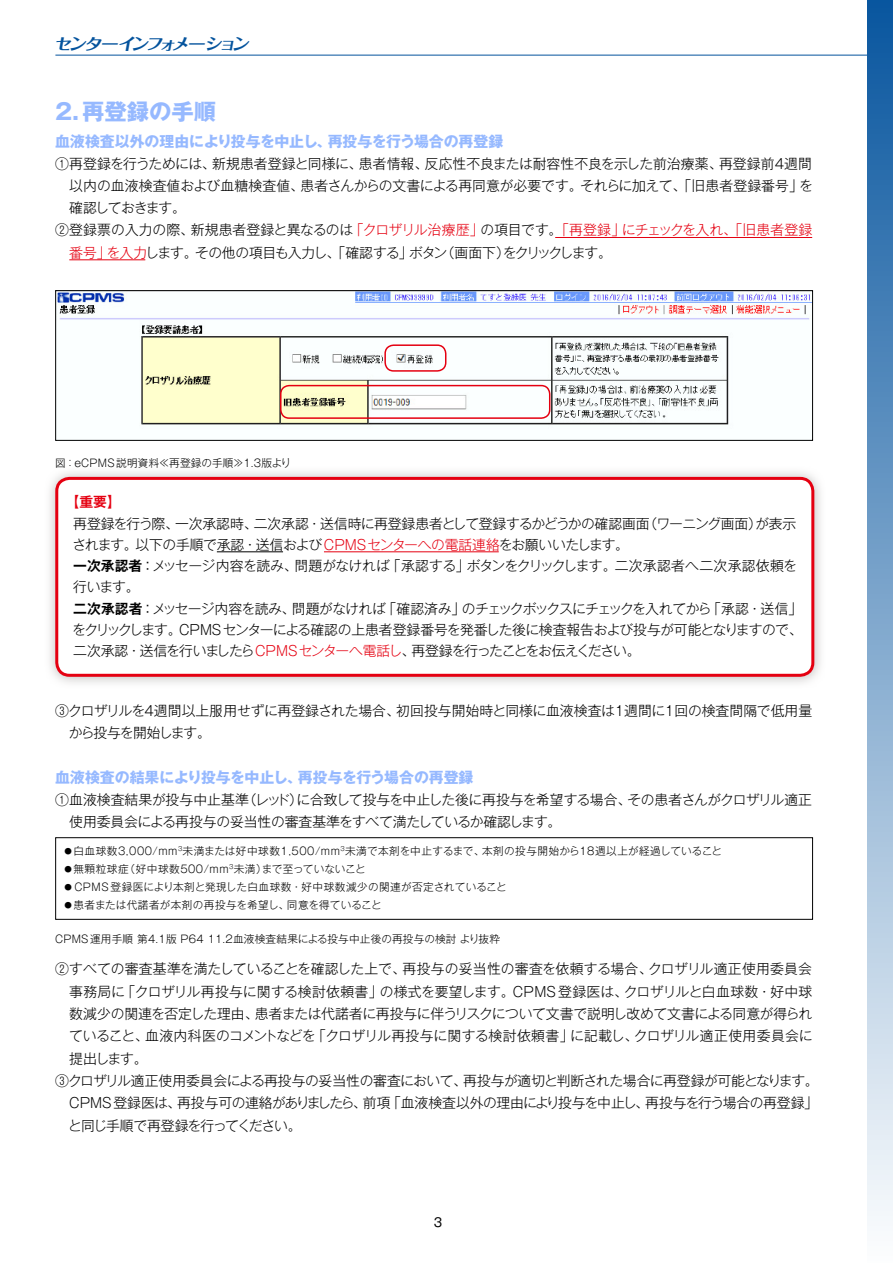
<style>
.page{position:relative;width:893px;height:1263px;background:#fff}
.page>*{position:absolute;margin:0;border:0;box-sizing:border-box;transform-origin:0 0}
.見出し2{font:700 22.35px "Gothic MB101 Pro";color:#96b9ff}
.t1{font:italic 700 15.9px "Folk Pro";color:#04539d;scale:1.11 1}
.本文{font:700 14.85px "Gothic MB101 Pro";color:#96b9ff}
.本文-2{font:300 13.8px/22.4px "Gothic MB101 Pro";letter-spacing:-.025em;color:#000;text-align:justify}
.本文-3{font:300 13.8px/22.4px "Gothic MB101 Pro";letter-spacing:-.005em;color:#000}
.t2{font:12.15px "Gothic MB101 Pro";color:#000}
.本文-4{font:300 10.65px "Gothic MB101 Pro";letter-spacing:.02em;color:#000}
.本文-5{font:300 10.65px "Gothic MB101 Pro";letter-spacing:.05em;color:#000}
.s1{color:#e50011}
.s2{font-family:"Gothic MB101 Pro De";font-weight:700;color:#e50011}
.s3{font-family:"Gothic MB101 Pro De";font-weight:700}
.s4{font-weight:400}
.s5{font-size:7.5px}
</style>
<div class="page">
<hr style="left:55px;top:55px;width:838px;height:1px;background:#04539d">
<div style="left:867px;top:0;width:26px;height:1263px;background:linear-gradient(to bottom,#08569f,#fdfefe)"></div>
<hr style="left:555px;top:237px;width:257px;height:1px;background:#e50011">
<hr style="left:69px;top:259px;width:76px;height:1px;background:#e50011">
<img style="left:57px;top:292px;width:754px;height:133px">
<div style="left:55px;top:290px;width:758px;height:151px;border:1px solid #000"></div>
<div style="left:384px;top:344px;width:62px;height:28px;border:2px solid #e50011;border-radius:9px"></div>
<svg style="left:49px;top:471px;width:772px;height:212px;fill:#ebebea"></svg>
<div style="left:57px;top:478px;width:756px;height:197px;background:#fff;border-radius:13px"></div>
<hr style="left:217px;top:551px;width:66px;height:1px;background:#000">
<hr style="left:324px;top:551px;width:175px;height:1px;background:#e50011">
<div style="left:55px;top:477px;width:759px;height:200px;border:3px solid #e50011;border-radius:13px"></div>
<div style="left:55px;top:837px;width:758px;height:83px;border:1px solid #000"></div>
<div style="left:280px;top:385px;width:270px;height:34px;border:2px solid #e50011;border-radius:9px"></div>
<p class="t1" style="left:53px;top:30px;width:181px">センターインフォメーション</p>
<p class="見出し2" style="left:55px;top:93px;width:162px">2.再登録の手順</p>
<p class="本文" style="left:55px;top:129px;width:449px">血液検査以外の理由により投与を中止し、再投与を行う場合の再登録</p>
<p class="本文-2" style="left:69px;top:150px;width:745px;text-indent:-14px">①再登録を行うためには、新規患者登録と同様に、患者情報、反応性不良または耐容性不良を示した前治療薬、再登録前4週間以内の血液検査値および血糖検査値、患者さんからの文書による再同意が必要です。それらに加えて、「旧患者登録番号」を確認しておきます。</p>
<p class="本文-2" style="left:69px;top:217px;width:744px;text-indent:-14px">②登録票の入力の際、新規患者登録と異なるのは<span class="s1">「クロザリル治療歴」</span>の項目です。<span class="s1">「再登録」にチェックを入れ、「旧患者登録番号」を入力</span>します。その他の項目も入力し、「確認する」ボタン（画面下）をクリックします。</p>
<p class="本文-4" style="left:55px;top:454px;width:237px">図：eCPMS説明資料≪再登録の手順≫1.3版より</p>
<p class="本文-2" style="left:72px;top:489px;width:732px;line-height:21.3px;text-align:left;text-indent:-7px"><span class="s2">【重要】<br></span>再登録を行う際、一次承認時、二次承認・送信時に再登録患者として登録するかどうかの確認画面（ワーニング画面）が表示されます。以下の手順で承認・送信および<span class="s1">CPMSセンターへの電話連絡</span>をお願いいたします。<br><span class="s3">一次承認者</span><span class="s4">：</span>メッセージ内容を読み、問題がなければ「承認する」ボタンをクリックします。二次承認者へ二次承認依頼を行います。<br><span class="s3">二次承認者</span><span class="s4">：</span>メッセージ内容を読み、問題がなければ「確認済み」のチェックボックスにチェックを入れてから「承認・送信」をクリックします。CPMSセンターによる確認の上患者登録番号を発番した後に検査報告および投与が可能となりますので、二次承認・送信を行いましたら<span class="s1">CPMS センターへ電話し</span>、再登録を行ったことをお伝えください。</p>
<p class="本文-3" style="left:69px;top:697px;width:745px;text-indent:-14px">③クロザリルを4週間以上服用せずに再登録された場合、初回投与開始時と同様に血液検査は1週間に1回の検査間隔で低用量から投与を開始します。</p>
<p class="本文" style="left:55px;top:765px;width:420px">血液検査の結果により投与を中止し、再投与を行う場合の再登録</p>
<p class="本文-2" style="left:69px;top:786px;width:744px;text-indent:-14px">①血液検査結果が投与中止基準（レッド）に合致して投与を中止した後に再投与を希望する場合、その患者さんがクロザリル適正使用委員会による再投与の妥当性の審査基準をすべて満たしているか確認します。</p>
<p class="本文-5" style="left:65px;top:842px;width:659px"><span class="s5">●</span> 白血球数3,000/mm<sup>3</sup>未満または好中球数1,500/mm<sup>3</sup>未満で本剤を中止するまで、本剤の投与開始から18週以上が経過していること</p>
<p class="本文-5" style="left:65px;top:860px;width:303px"><span class="s5">●</span> 無顆粒球症（好中球数500/mm<sup>3</sup>未満）まで至っていないこと</p>
<p class="本文-4" style="left:65px;top:878px;width:444px"><span class="s5">●</span> CPMS 登録医により本剤と発現した白血球数・好中球数減少の関連が否定されていること</p>
<p class="本文-4" style="left:65px;top:896px;width:319px"><span class="s5">●</span> 患者または代諾者が本剤の再投与を希望し、同意を得ていること</p>
<p class="本文-4" style="left:55px;top:930px;width:446px">CPMS運用手順 第4.1版 P64 11.2血液検査結果による投与中止後の再投与の検討 より抜粋</p>
<p class="本文-2" style="left:69px;top:956px;width:745px;text-indent:-14px">②すべての審査基準を満たしていることを確認した上で、再投与の妥当性の審査を依頼する場合、クロザリル適正使用委員会事務局に「クロザリル再投与に関する検討依頼書」の様式を要望します。CPMS登録医は、クロザリルと白血球数・好中球数減少の関連を否定した理由、患者または代諾者に再投与に伴うリスクについて文書で説明し改めて文書による同意が得られていること、血液内科医のコメントなどを「クロザリル再投与に関する検討依頼書」に記載し、クロザリル適正使用委員会に提出します。</p>
<p class="本文-2" style="left:68px;top:1068px;width:752px;text-indent:-13px">③クロザリル適正使用委員会による再投与の妥当性の審査において、再投与が適切と判断された場合に再登録が可能となります。CPMS 登録医は、再投与可の連絡がありましたら、前項「血液検査以外の理由により投与を中止し、再投与を行う場合の再登録」と同じ手順で再登録を行ってください。</p>
<p class="t2" style="left:434px;top:1212px;width:10px">3</p>
</div>
